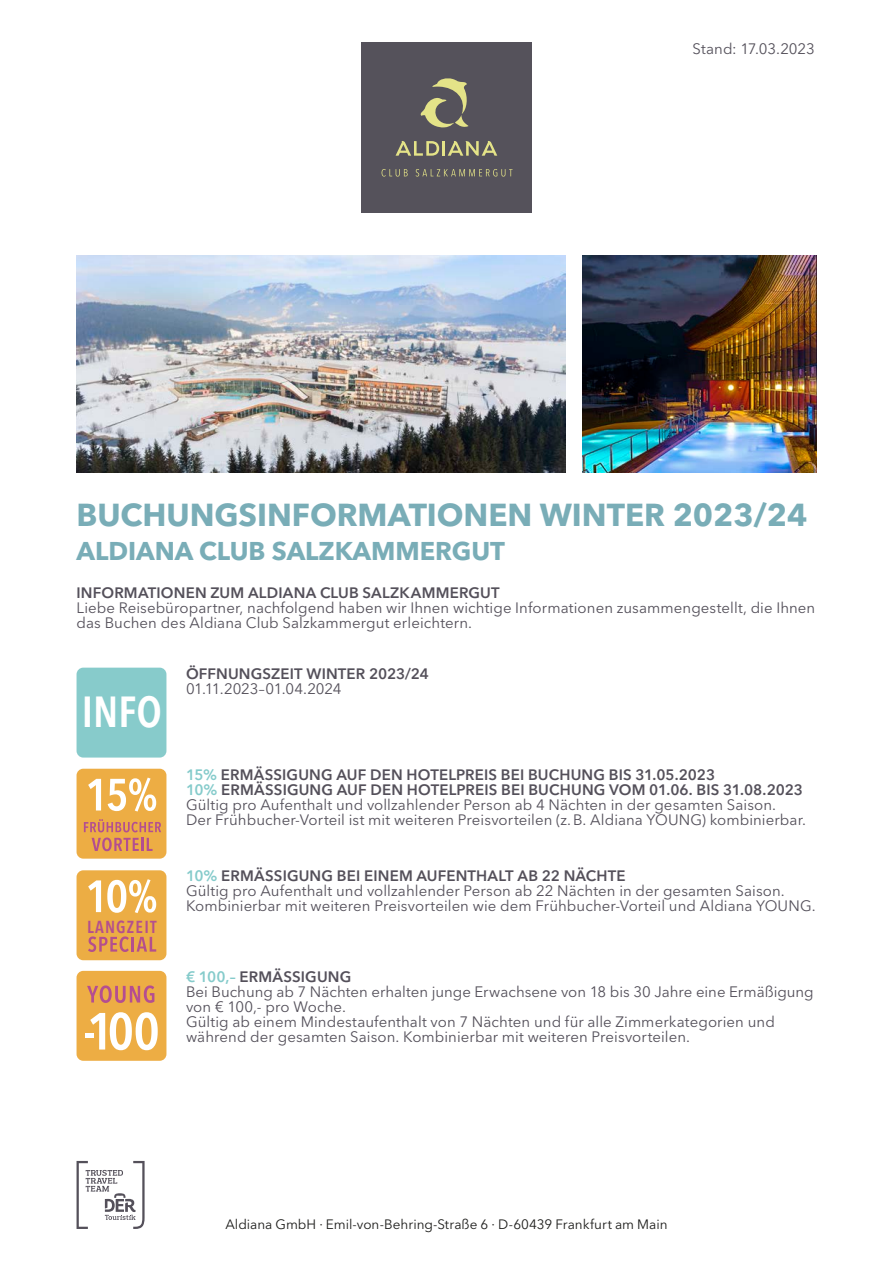
<style>
.page{position:relative;width:893px;height:1263px;background:#fff}
.page>*{position:absolute;margin:0;border:0;box-sizing:border-box;transform-origin:0 0}
.t1{font:600 51.75px "Avenir Next Condensed";color:#fff}
.t2{font:600 43.05px "Avenir Next Condensed";color:#fff}
.t3{font:700 31.5px "Avenir Next LT Pro";color:#79adb7}
.t4{font:700 25.5px "Avenir Next LT Pro";color:#79adb7}
.t5{font:600 17.25px "Avenir Next Condensed";letter-spacing:.07em;color:#b44f8d}
.t6{font:15px/15px "Avenir Next LT Pro";letter-spacing:.005em;color:#54505a}
.t7{font:600 15px "Avenir Next LT Pro";letter-spacing:.01em;color:#54505a}
.t8{font:13.5px "Avenir Next LT Pro";color:#1d1d1b}
.s1{font-weight:600;color:#85cbcb}
.s2{font-weight:600}
</style>
<div class="page">
<img style="left:583px;top:255px;width:233px;height:217px">
<img style="left:77px;top:255px;width:489px;height:217px">
<div style="left:77px;top:668px;width:89px;height:89px;background:#87cbcb;border-radius:7px"></div>
<div style="left:77px;top:769px;width:89px;height:90px;background:#edad44;border-radius:7px"></div>
<svg style="left:88px;top:779px;width:13px;height:31px"></svg>
<svg style="left:84px;top:819px;width:77px;height:32px"></svg>
<svg style="left:108px;top:777px;width:48px;height:34px"></svg>
<div style="left:77px;top:971px;width:89px;height:90px;background:#edad44;border-radius:7px"></div>
<svg style="left:85px;top:1034px;width:9px;height:4px"></svg>
<svg style="left:87px;top:985px;width:67px;height:18px"></svg>
<div style="left:77px;top:870px;width:89px;height:90px;background:#ecad44;border-radius:7px"></div>
<svg style="left:88px;top:936px;width:41px;height:16px"></svg>
<hr style="left:131px;top:937px;width:3px;height:14px;background:#b44f8d">
<svg style="left:137px;top:937px;width:19px;height:14px"></svg>
<svg style="left:88px;top:880px;width:13px;height:32px"></svg>
<svg style="left:107px;top:879px;width:49px;height:34px"></svg>
<svg style="left:77px;top:1161px;width:68px;height:68px"></svg>
<div style="left:361px;top:43px;width:170px;height:170px;background:#55525b"></div>
<svg style="left:382px;top:169px;width:26px;height:8px"></svg>
<svg style="left:416px;top:169px;width:97px;height:8px"></svg>
<svg style="left:420px;top:78px;width:49px;height:50px"></svg>
<svg style="left:396px;top:141px;width:43px;height:15px"></svg>
<hr style="left:442px;top:141px;width:3px;height:15px;background:#e4e388">
<svg style="left:448px;top:141px;width:49px;height:15px"></svg>
<p class="t6" style="left:693px;top:41px;width:124px">Stand: 17.03.2023</p>
<h3 class="t3" style="left:77px;top:495px;width:732px">BUCHUNGSINFORMATIONEN WINTER 2023/24</h3>
<h3 class="t4" style="left:77px;top:536px;width:430px">ALDIANA CLUB SALZKAMMERGUT</h3>
<p class="t7" style="left:77px;top:584px;width:425px">INFORMATIONEN ZUM ALDIANA CLUB SALZKAMMERGUT</p>
<p class="t6" style="left:77px;top:600px;width:740px">Liebe Reisebüropartner, nachfolgend haben wir Ihnen wichtige Informationen zusammengestellt, die Ihnen das Buchen des Aldiana Club Salzkammergut erleichtern.</p>
<p class="t7" style="left:186px;top:665px;width:245px">ÖFFNUNGSZEIT WINTER 2023/24</p>
<p class="t6" style="left:186px;top:681px;width:157px">01.11.2023–01.04.2024</p>
<h2 class="t2" style="left:82px;top:675px;width:82px">INFO</h2>
<p class="t6" style="left:186px;top:767px;width:622px"><span class="s1">15%</span> <span class="s2">ERMÄSSIGUNG AUF DEN HOTELPREIS BEI BUCHUNG BIS 31.05.2023<br></span><span class="s1">10%</span> <span class="s2">ERMÄSSIGUNG AUF DEN HOTELPREIS BEI BUCHUNG VOM 01.06. BIS 31.08.2023<br></span>Gültig pro Aufenthalt und vollzahlender Person ab 4 Nächten in der gesamten Saison.<br>Der Frühbucher-Vorteil ist mit weiteren Preisvorteilen (z.B. Aldiana YOUNG) kombinierbar.</p>
<p class="t5" style="left:87px;top:912px;width:71px">LANGZEIT</p>
<h1 class="t1" style="left:87px;top:987px;width:74px">100</h1>
<p class="t6" style="left:186px;top:868px;width:631px"><span class="s1">10%</span> <span class="s2">ERMÄSSIGUNG BEI EINEM AUFENTHALT AB 22 NÄCHTE<br></span>Gültig pro Aufenthalt und vollzahlender Person ab 22 Nächten in der gesamten Saison.<br>Kombinierbar mit weiteren Preisvorteilen wie dem Frühbucher-Vorteil und Aldiana YOUNG.</p>
<p class="t6" style="left:186px;top:969px;width:629px"><span class="s1">€ 100,–</span> <span class="s2">ERMÄSSIGUNG<br></span>Bei Buchung ab 7 Nächten erhalten junge Erwachsene von 18 bis 30 Jahre eine Ermäßigung von € 100,- pro Woche.<br>Gültig ab einem Mindestaufenthalt von 7 Nächten und für alle Zimmerkategorien und</p>
<p class="t6" style="left:186px;top:1029px;width:506px">während der gesamten Saison. Kombinierbar mit weiteren Preisvorteilen.</p>
<p class="t8" style="left:225px;top:1216px;width:444px">Aldiana GmbH · Emil-von-Behring-Straße 6 · D-60439 Frankfurt am Main</p>
</div>
